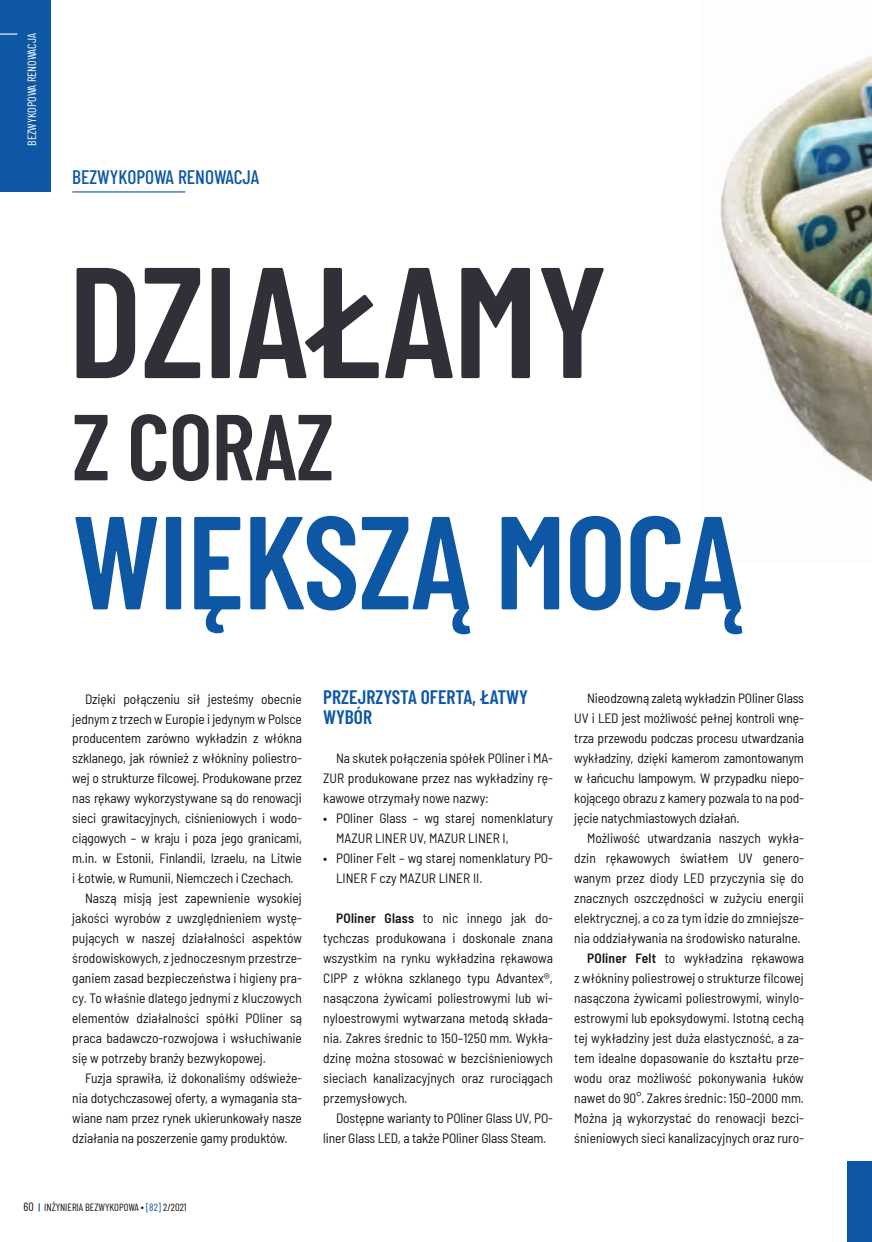
<style>
.page{position:relative;width:872px;height:1242px;background:#fff}
.page>*{position:absolute;margin:0;border:0;box-sizing:border-box;transform-origin:0 0}
.t1{font:600 157.35px "Barlow Condensed";letter-spacing:-.01em;color:#2f3038}
.t2{font:600 132px "Barlow Condensed";letter-spacing:-.01em;color:#0d57a5}
.t3{font:600 93.45px "Barlow Condensed";letter-spacing:-.01em;color:#2f3038}
.t4{font:600 19.5px/20px "Barlow Condensed";color:#0d57a5}
.t5{font:500 19.5px "Barlow Condensed";color:#0d57a5}
.t6{font:semi-condensed 13.5px/20px "Barlow";letter-spacing:-.005em;color:#131413;text-align:justify}
.t7{font:12px "Barlow Condensed";color:#fff}
.t8{font:10.5px "Barlow Condensed";color:#131413}
.s1{font-weight:600}
.s2{font-size:12px}
.s3{color:#0d57a5}
</style>
<div class="page">
<div style="left:847px;top:1161px;width:25px;height:81px;background:#0d57a5"></div>
<div style="left:0;top:0;width:50px;height:192px;background:#0d57a5"></div>
<svg style="left:0;top:33px;width:17px;height:2px"></svg>
<img style="left:720px;top:56px;width:152px;height:426px">
<hr style="left:72px;top:191px;width:113px;height:1px;background:#0d57a5">
<p class="t7" style="left:23px;top:146px;width:114px;rotate:-90deg">BEZWYKOPOWA RENOWACJA</p>
<h3 class="t5" style="left:72px;top:163px;width:189px">BEZWYKOPOWA RENOWACJA</h3>
<h1 class="t1" style="left:68px;top:209px;width:541px">DZIAŁAMY</h1>
<h3 class="t3" style="left:72px;top:380px;width:263px">Z CORAZ</h3>
<h2 class="t2" style="left:72px;top:468px;width:672px">WIĘKSZĄ MOCĄ</h2>
<p class="t6" style="left:85px;top:687px;width:218px">Dzięki połączeniu sił jesteśmy obecnie</p>
<p class="t6" style="left:72px;top:707px;width:231px">jednym z trzech w Europie i jedynym w Polsce</p>
<p class="t6" style="left:72px;top:727px;width:231px">producentem zarówno wykładzin z włókna</p>
<p class="t6" style="left:72px;top:747px;width:231px">szklanego, jak również z włókniny poliestro-</p>
<p class="t6" style="left:72px;top:767px;width:231px">wej o strukturze filcowej. Produkowane przez</p>
<p class="t6" style="left:72px;top:787px;width:231px">nas rękawy wykorzystywane są do renowacji</p>
<p class="t6" style="left:72px;top:807px;width:231px">sieci grawitacyjnych, ciśnieniowych i wodo-</p>
<p class="t6" style="left:72px;top:827px;width:231px">ciągowych – w kraju i poza jego granicami,</p>
<p class="t6" style="left:72px;top:847px;width:231px">m.in. w Estonii, Finlandii, Izraelu, na Litwie</p>
<p class="t6" style="left:72px;top:867px;width:223px">i Łotwie, w Rumunii, Niemczech i Czechach.</p>
<p class="t6" style="left:85px;top:887px;width:218px">Naszą misją jest zapewnienie wysokiej</p>
<p class="t6" style="left:72px;top:907px;width:231px">jakości wyrobów z uwzględnieniem wystę-</p>
<p class="t6" style="left:72px;top:927px;width:231px">pujących w naszej działalności aspektów</p>
<p class="t6" style="left:72px;top:947px;width:231px">środowiskowych, z jednoczesnym przestrze-</p>
<p class="t6" style="left:72px;top:967px;width:231px">ganiem zasad bezpieczeństwa i higieny pra-</p>
<p class="t6" style="left:72px;top:987px;width:231px">cy. To właśnie dlatego jednymi z kluczowych</p>
<p class="t6" style="left:72px;top:1007px;width:231px">elementów działalności spółki POliner są</p>
<p class="t6" style="left:72px;top:1027px;width:231px">praca badawczo-rozwojowa i wsłuchiwanie</p>
<p class="t6" style="left:72px;top:1047px;width:195px">się w potrzeby branży bezwykopowej.</p>
<p class="t6" style="left:85px;top:1067px;width:218px">Fuzja sprawiła, iż dokonaliśmy odświeże-</p>
<p class="t6" style="left:72px;top:1087px;width:231px">nia dotychczasowej oferty, a wymagania sta-</p>
<p class="t6" style="left:72px;top:1107px;width:231px">wiane nam przez rynek ukierunkowały nasze</p>
<p class="t6" style="left:72px;top:1127px;width:217px">działania na poszerzenie gamy produktów.</p>
<h3 class="t4" style="left:323px;top:685px;width:206px">PRZEJRZYSTA OFERTA, ŁATWY<br>WYBÓR</h3>
<p class="t6" style="left:323px;top:747px;width:231px;text-indent:13px">Na skutek połączenia spółek POliner i MA-ZUR produkowane przez nas wykładziny rę&shy;kawowe otrzymały nowe nazwy:</p>
<p class="t6" style="left:336px;top:807px;width:218px;text-indent:-13px">• POliner Glass – wg starej nomenklatury<br>MAZUR LINER UV, MAZUR LINER I,</p>
<p class="t6" style="left:336px;top:847px;width:218px;text-indent:-13px">• POliner Felt – wg starej nomenklatury PO-<br>LINER F czy MAZUR LINER II.</p>
<p class="t6" style="left:323px;top:907px;width:231px;text-indent:13px"><span class="s1">POliner Glass</span> to nic innego jak do&shy;tychczas produkowana i doskonale znana wszystkim na rynku wykładzina rękawowa CIPP z włókna szklanego typu Advantex®, nasączona żywicami poliestrowymi lub wi&shy;nyloestrowymi wytwarzana metodą składa&shy;nia. Zakres średnic to 150–1250 mm. Wykła&shy;dzinę można stosować w bezciśnieniowych sieciach kanalizacyjnych oraz rurociągach przemysłowych.</p>
<p class="t6" style="left:323px;top:1107px;width:231px;text-indent:13px">Dostępne warianty to POliner Glass UV, PO&shy;liner Glass LED, a także POliner Glass Steam.</p>
<p class="t6" style="left:574px;top:687px;width:231px;text-indent:13px">Nieodzowną zaletą wykładzin POliner Glass UV i LED jest możliwość pełnej kontroli wnę&shy;trza przewodu podczas procesu utwardzania wykładziny, dzięki kamerom zamontowanym w łańcuchu lampowym. W przypadku niepo&shy;kojącego obrazu z kamery pozwala to na pod&shy;jęcie natychmiastowych działań.</p>
<p class="t6" style="left:574px;top:827px;width:231px;text-align:right">Możliwość utwardzania naszych wykła&shy;dzin rękawowych światłem UV genero&shy;wanym przez diody LED przyczynia się do znacznych oszczędności w zużyciu energii elektrycznej, a co za tym idzie do zmniejsze&shy;nia oddziaływania na środowisko naturalne.<br><span class="s1">POliner Felt</span> to wykładzina rękawowa<br>z włókniny poliestrowej o strukturze filcowej nasączona żywicami poliestrowymi, winylo&shy;estrowymi lub epoksydowymi. Istotną cechą tej wykładziny jest duża elastyczność, a za&shy;tem idealne dopasowanie do kształtu prze&shy;wodu oraz możliwość pokonywania łuków nawet do 90°. Zakres średnic: 150–2000 mm.<br>Można ją wykorzystać do renowacji bezci&shy;śnieniowych sieci kanalizacyjnych oraz ruro-</p>
<p class="t8" style="left:24px;top:1199px;width:164px"><span class="s2">60</span> INŻYNIERIA BEZWYKOPOWA ∙ <span class="s3">[82]</span> 2/2021</p>
</div>
